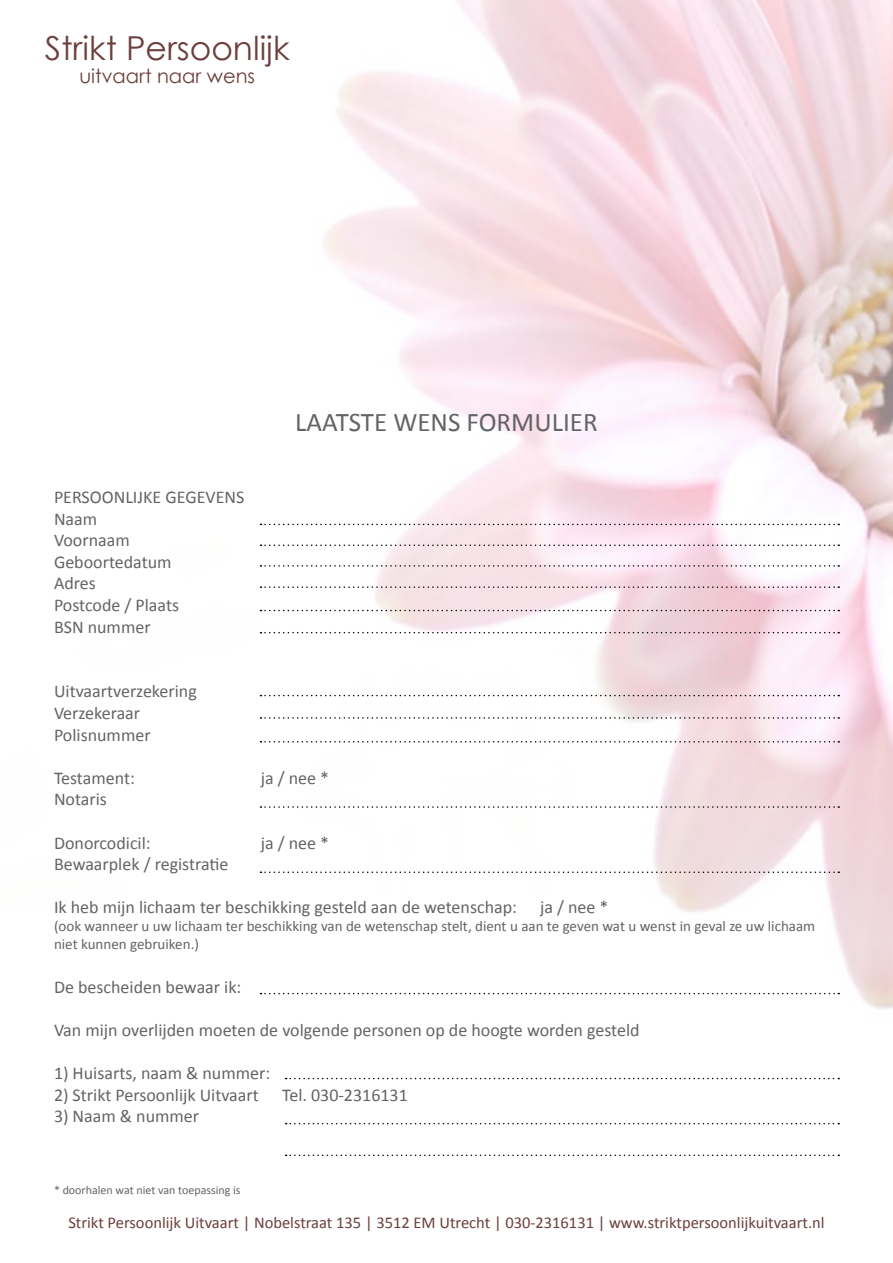
<style>
.page{position:relative;width:893px;height:1263px;background:#fff}
.page>*{position:absolute;margin:0;border:0;box-sizing:border-box;transform-origin:0 0}
.t1{font:33px "Century Gothic";color:#6c3f3c}
.t2{font:27px "Calibri";color:#636466}
.t3{font:19.5px "Century Gothic";color:#6c3f3c}
.t4{font:18px/21.6px "Calibri";color:#636466}
.t5{font:16.5px "Calibri";color:#6c3f3c}
.t6{font:15px/18px "Calibri";color:#636466}
.t7{font:12px "Calibri";color:#636466}
</style>
<div class="page">
<img style="left:259px;top:0;width:634px;height:1157px">
<svg style="left:260px;top:524px;width:579px;height:1px"></svg>
<svg style="left:260px;top:544px;width:579px;height:2px"></svg>
<svg style="left:260px;top:565px;width:579px;height:2px"></svg>
<svg style="left:260px;top:586px;width:579px;height:2px"></svg>
<svg style="left:260px;top:610px;width:579px;height:1px"></svg>
<svg style="left:260px;top:632px;width:579px;height:1px"></svg>
<svg style="left:260px;top:695px;width:579px;height:1px"></svg>
<svg style="left:260px;top:717px;width:579px;height:2px"></svg>
<svg style="left:260px;top:806px;width:579px;height:2px"></svg>
<svg style="left:260px;top:871px;width:579px;height:2px"></svg>
<svg style="left:260px;top:993px;width:579px;height:1px"></svg>
<svg style="left:286px;top:1078px;width:553px;height:1px"></svg>
<svg style="left:286px;top:1123px;width:553px;height:1px"></svg>
<svg style="left:286px;top:1154px;width:553px;height:2px"></svg>
<svg style="left:260px;top:741px;width:579px;height:1px"></svg>
<h1 class="t1" style="left:45px;top:28px;width:246px">Strikt Persoonlijk</h1>
<p class="t3" style="left:79px;top:64px;width:177px">uitvaart naar wens</p>
<p class="t4" style="left:54px;top:486px;width:192px">PERSOONLIJKE GEGEVENS<br>Naam<br>Voornaam<br>Geboortedatum<br>Adres<br>Postcode / Plaats<br>BSN nummer</p>
<h2 class="t2" style="left:295px;top:405px;width:304px">LAATSTE WENS FORMULIER</h2>
<p class="t4" style="left:54px;top:681px;width:144px">Uitvaartverzekering<br>Verzekeraar<br>Polisnummer</p>
<p class="t4" style="left:54px;top:767px;width:82px">Testament:</p>
<p class="t4" style="left:261px;top:767px;width:70px">ja / nee *</p>
<p class="t4" style="left:54px;top:789px;width:54px">Notaris</p>
<p class="t4" style="left:54px;top:832px;width:98px">Donorcodicil:</p>
<p class="t4" style="left:261px;top:832px;width:70px">ja / nee *</p>
<p class="t4" style="left:54px;top:853px;width:176px">Bewaarplek / registratie</p>
<p class="t4" style="left:54px;top:897px;width:464px">Ik heb mijn lichaam ter beschikking gesteld aan de wetenschap:</p>
<p class="t4" style="left:540px;top:897px;width:70px">ja / nee *</p>
<p class="t6" style="left:54px;top:917px;width:763px">(ook wanneer u uw lichaam ter beschikking van de wetenschap stelt, dient u aan te geven wat u wenst in geval ze uw lichaam niet kunnen gebruiken.)</p>
<p class="t4" style="left:54px;top:976px;width:189px">De bescheiden bewaar ik:</p>
<p class="t4" style="left:54px;top:1019px;width:587px">Van mijn overlijden moeten de volgende personen op de hoogte worden gesteld</p>
<p class="t4" style="left:54px;top:1062px;width:218px">1) Huisarts, naam &amp; nummer:</p>
<p class="t4" style="left:54px;top:1084px;width:206px">2) Strikt Persoonlijk Uitvaart</p>
<p class="t4" style="left:282px;top:1084px;width:127px">Tel. 030-2316131</p>
<p class="t4" style="left:54px;top:1105px;width:147px">3) Naam &amp; nummer</p>
<p class="t7" style="left:54px;top:1183px;width:188px">* doorhalen wat niet van toepassing is</p>
<p class="t5" style="left:68px;top:1212px;width:758px">Strikt Persoonlijk Uitvaart | Nobelstraat 135 | 3512 EM Utrecht | 030-2316131 | www.striktpersoonlijkuitvaart.nl</p>
</div>
